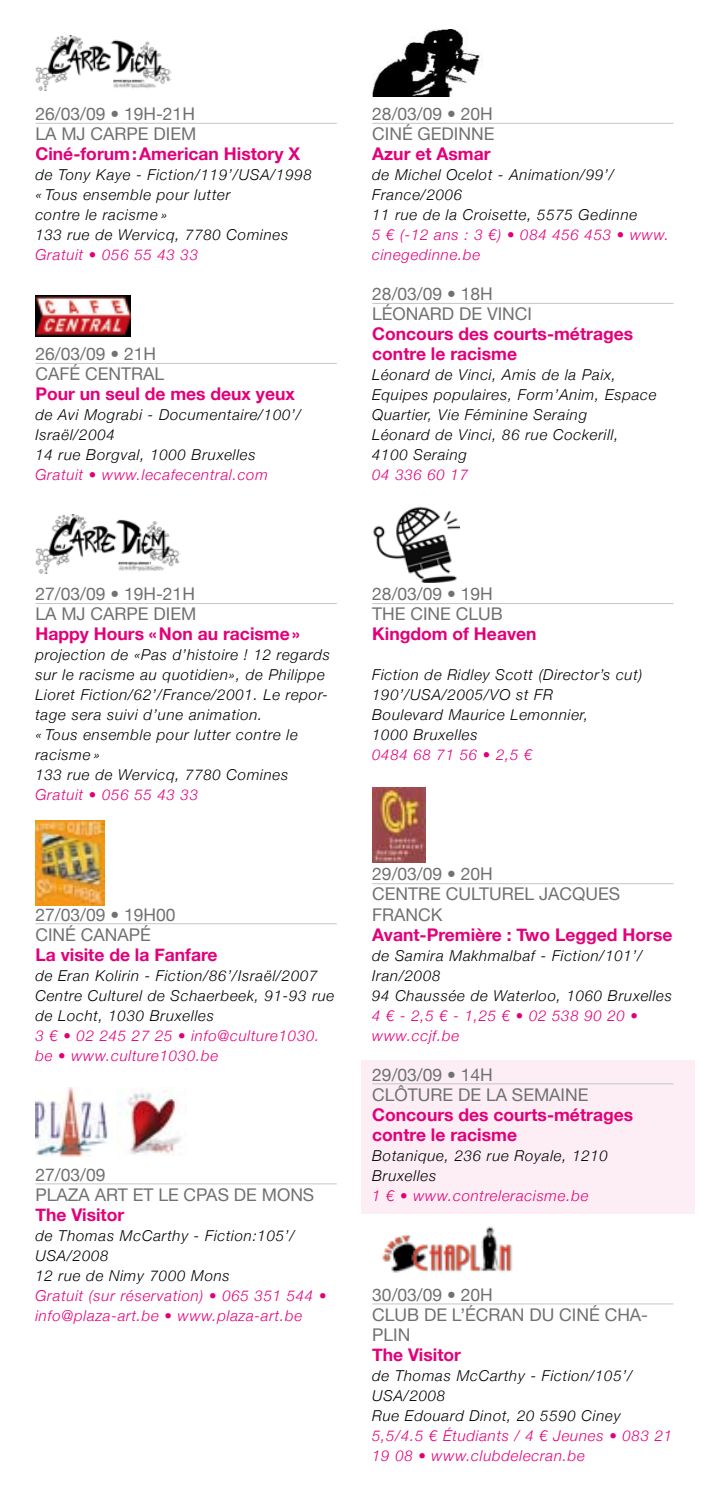
<style>
.page{position:relative;width:709px;height:1489px;background:#fff}
.page>*{position:absolute;margin:0;border:0;box-sizing:border-box;transform-origin:0 0}
.t1{font:17.5px/20px "Helvetica Neue";color:#707173}
.t2{font:700 17.5px/20px "Helvetica Neue";color:#e2007a}
.t3{font:italic 300 15px/20px "Helvetica Neue";letter-spacing:.05em;color:#000}
.t4{font:italic 300 15px/20px "Helvetica Neue";letter-spacing:.05em;color:#e2007a}
</style>
<div class="page">
<div style="left:361px;top:1060px;width:333px;height:153px;background:#fceef4"></div>
<hr style="left:35px;top:123px;width:302px;height:1px;background:#c5c6c8">
<hr style="left:35px;top:363px;width:302px;height:1px;background:#c5c6c8">
<hr style="left:35px;top:603px;width:302px;height:1px;background:#c5c6c8">
<hr style="left:35px;top:923px;width:302px;height:1px;background:#c5c6c8">
<hr style="left:35px;top:1183px;width:302px;height:1px;background:#c5c6c8">
<img style="left:35px;top:35px;width:137px;height:56px">
<img style="left:35px;top:296px;width:95px;height:40px">
<img style="left:35px;top:514px;width:146px;height:59px">
<img style="left:35px;top:820px;width:70px;height:85px">
<img style="left:35px;top:1087px;width:73px;height:69px">
<img style="left:116px;top:1087px;width:65px;height:68px">
<hr style="left:372px;top:123px;width:301px;height:1px;background:#c5c6c8">
<hr style="left:372px;top:303px;width:301px;height:1px;background:#c5c6c8">
<hr style="left:372px;top:603px;width:301px;height:1px;background:#c5c6c8">
<hr style="left:372px;top:883px;width:301px;height:1px;background:#c5c6c8">
<hr style="left:372px;top:1083px;width:301px;height:1px;background:#c5c6c8">
<hr style="left:372px;top:1303px;width:301px;height:1px;background:#c5c6c8">
<img style="left:372px;top:29px;width:110px;height:67px">
<img style="left:373px;top:506px;width:87px;height:77px">
<img style="left:372px;top:787px;width:53px;height:75px">
<img style="left:382px;top:1226px;width:131px;height:47px">
<p class="t1" style="left:35px;top:104px;width:161px">26/03/09 • 19H-21H<br>LA MJ CARPE</p>
<p class="t1" style="left:153px;top:124px;width:23px">DIEM</p>
<p class="t2" style="left:35px;top:143px;width:266px">Ciné-forum:American History X</p>
<p class="t3" style="left:35px;top:164px;width:278px">de Tony Kaye - Fiction/119’/USA/1998 « Tous ensemble pour lutter<br>contre le racisme »<br>133 rue de Wervicq, 7780 Comines</p>
<p class="t4" style="left:35px;top:244px;width:164px">Gratuit • 056 55 43 33</p>
<p class="t1" style="left:35px;top:344px;width:122px">26/03/09 • 21H<br>CAFÉ CENTRAL</p>
<p class="t2" style="left:35px;top:383px;width:261px">Pour un seul de mes deux yeux</p>
<p class="t3" style="left:35px;top:404px;width:267px">de Avi Mograbi - Documentaire/100’/<br>Israël/2004<br>14 rue Borgval, 1000 Bruxelles</p>
<p class="t4" style="left:35px;top:464px;width:234px">Gratuit • www.lecafecentral.com</p>
<p class="t1" style="left:372px;top:104px;width:122px">28/03/09 • 20H<br>CINÉ GEDI</p>
<p class="t1" style="left:458px;top:124px;width:31px">NNE</p>
<p class="t2" style="left:372px;top:143px;width:120px">Azur et Asmar</p>
<p class="t3" style="left:372px;top:164px;width:266px">de Michel Ocelot - Animation/99’/<br>France/2006<br>11 rue de la Croisette, 5575 Gedinne</p>
<p class="t4" style="left:372px;top:224px;width:298px">5 € (-12 ans : 3 €) • 084 456 453 • www. cinegedinne.be</p>
<p class="t1" style="left:372px;top:284px;width:122px">28/03/09 • 18H<br>LÉONARD</p>
<p class="t1" style="left:459px;top:304px;width:65px">DE VI NCI</p>
<p class="t2" style="left:372px;top:323px;width:262px">Concours des courts-métrages contre le racisme</p>
<p class="t3" style="left:372px;top:364px;width:286px">Léonard de Vinci, Amis de la Paix,<br>Equipes populaires, Form’Anim, Espace<br>Quartier, Vie Féminine Seraing<br>Léonard de Vinci, 86 rue Cockerill,<br>4100 Seraing</p>
<p class="t4" style="left:372px;top:464px;width:97px">04 336 60 17</p>
<p class="t1" style="left:35px;top:584px;width:161px">27/03/09 • 19H-21H<br>LA MJ CARPE</p>
<p class="t1" style="left:153px;top:604px;width:23px">DIEM</p>
<p class="t2" style="left:35px;top:623px;width:266px">Happy Hours «Non au racisme»</p>
<p class="t3" style="left:35px;top:644px;width:296px">projection de «Pas d’histoire ! 12 regards sur le racisme au quotidien», de Philippe Lioret Fiction/62’/France/2001. Le repor&shy;tage sera suivi d’une animation.<br>« Tous ensemble pour lutter contre le racisme »<br>133 rue de Wervicq, 7780 Comines</p>
<p class="t4" style="left:35px;top:784px;width:164px">Gratuit • 056 55 43 33</p>
<p class="t1" style="left:35px;top:904px;width:142px">27/03/09 • 19H00<br>CI NÉ CANAPÉ</p>
<p class="t2" style="left:35px;top:943px;width:184px">La visite de la Fanfare</p>
<p class="t3" style="left:35px;top:964px;width:300px">de Eran Kolirin - Fiction/86’/Israël/2007<br>Centre Culturel de Schaerbeek, 91-93 rue de Locht, 1030 Bruxelles</p>
<p class="t4" style="left:35px;top:1024px;width:285px">3 € • 02 245 27 25 • info@culture1030. be • www.culture1030.be</p>
<p class="t1" style="left:35px;top:1164px;width:278px">27/03/09<br>PLAZA ART ET LE CPAS DE MONS</p>
<p class="t2" style="left:35px;top:1203px;width:90px">The Visitor</p>
<p class="t3" style="left:35px;top:1224px;width:261px">de Thomas McCarthy - Fiction:105’/<br>USA/2008<br>12 rue de Nimy 7000 Mons</p>
<p class="t4" style="left:35px;top:1284px;width:292px">Gratuit (sur réservation) • 065 351 544 • info@plaza-art.be • www.plaza-art.be</p>
<p class="t1" style="left:372px;top:584px;width:122px">28/03/09 • 19H<br>THE</p>
<p class="t1" style="left:410px;top:604px;width:68px">CINE CLUB</p>
<p class="t2" style="left:372px;top:623px;width:166px">Kingdom of Heaven</p>
<p class="t3" style="left:372px;top:664px;width:272px">Fiction de Ridley Scott (Director’s cut)<br>190’/USA/2005/VO st FR<br>Boulevard Maurice Lemonnier,<br>1000 Bruxelles</p>
<p class="t4" style="left:372px;top:744px;width:162px">0484 68 71 56 • 2,5 €</p>
<p class="t1" style="left:372px;top:864px;width:122px">29/03/09 • 20H<br>CENTRE CUL</p>
<p class="t1" style="left:479px;top:884px;width:22px">TUREL</p>
<p class="t1" style="left:539px;top:884px;width:59px">JACQUES</p>
<p class="t1" style="left:372px;top:904px;width:72px">FRANCK</p>
<p class="t2" style="left:372px;top:923px;width:302px">Avant-Première : Two Legged Horse</p>
<p class="t3" style="left:372px;top:944px;width:301px">de Samira Makhmalbaf - Fiction/101’/<br>Iran/2008<br>94 Chaussée de Waterloo, 1060 Bruxelles</p>
<p class="t4" style="left:372px;top:1004px;width:267px">4 € - 2,5 € - 1,25 € • 02 538 90 20 • www.ccjf.be</p>
<p class="t1" style="left:372px;top:1064px;width:122px">29/03/09 • 14H<br>CLÔTURE</p>
<p class="t1" style="left:458px;top:1084px;width:76px">DE LA SEMAI</p>
<p class="t1" style="left:565px;top:1084px;width:19px">NE</p>
<p class="t2" style="left:372px;top:1103px;width:262px">Concours des courts-métrages contre le racisme</p>
<p class="t3" style="left:372px;top:1144px;width:237px">Botanique, 236 rue Royale, 1210<br>Bruxelles</p>
<p class="t4" style="left:372px;top:1184px;width:218px">1 € • www.contreleracisme.be</p>
<p class="t1" style="left:372px;top:1284px;width:122px">30/03/09 • 20H<br>CLUB</p>
<p class="t1" style="left:424px;top:1304px;width:65px">DE L’ÉCRA</p>
<p class="t1" style="left:512px;top:1304px;width:138px">N DU CI NÉ CHA-</p>
<p class="t1" style="left:372px;top:1324px;width:40px">PLI N</p>
<p class="t2" style="left:372px;top:1343px;width:90px">The Visitor</p>
<p class="t3" style="left:372px;top:1364px;width:262px">de Thomas McCarthy - Fiction/105’/<br>USA/2008<br>Rue Edouard Dinot, 20 5590 Ciney</p>
<p class="t4" style="left:372px;top:1424px;width:301px">5,5/4.5 € Étudiants / 4 € Jeunes • 083 21<br>19 08 • www.clubdelecran.be</p>
</div>
